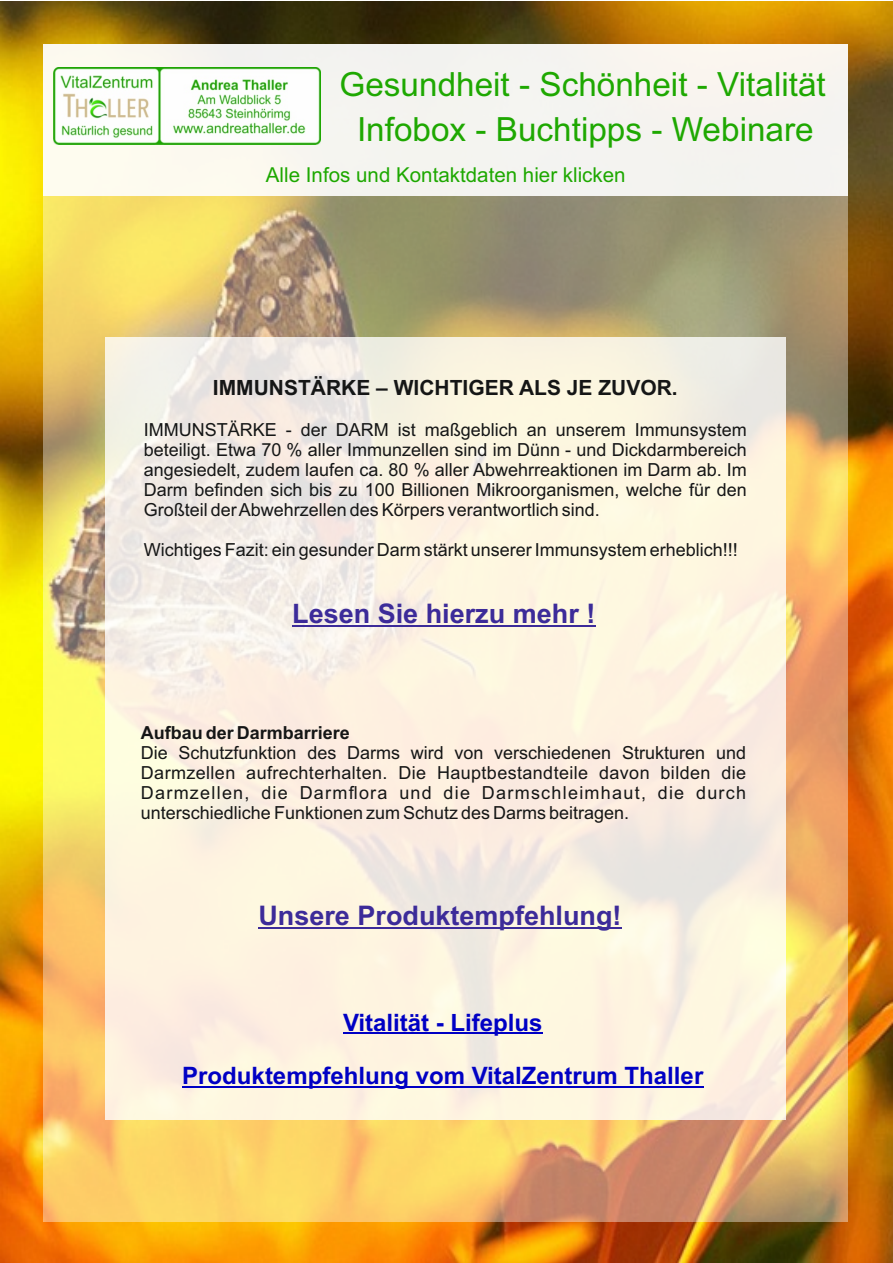
<style>
.page{position:relative;width:893px;height:1263px;background:#fff}
.page>*{position:absolute;margin:0;border:0;box-sizing:border-box;transform-origin:0 0}
.t1{font:33.3px/45px "Arial";color:#1ea801;text-align:center}
.t2{font:700 27px "Arial";color:#3c2b99}
.t3{font:700 24px "Arial";color:#0000c4}
.t4{font:700 21px "Arial";color:#151616}
.t5{font:20.55px "Arial";color:#1da800}
.t6{font:18px/20.1px "Arial";color:#151616;text-align:justify}
.t7{font:700 18px "Arial";color:#151616}
</style>
<div class="page">
<img style="left:0;top:1px;width:893px;height:1262px">
<div style="left:44px;top:44px;width:804px;height:1177px;background:#fff;opacity:.4"></div>
<div style="left:105px;top:337px;width:680px;height:782px;background:#fff;opacity:.8"></div>
<hr style="left:292px;top:625px;width:303px;height:2px;background:#3c2b99">
<div style="left:44px;top:44px;width:804px;height:152px;background:#f4f4ef"></div>
<img style="left:54px;top:67px;width:266px;height:78px">
<hr style="left:343px;top:1033px;width:200px;height:1px;background:#0000c4">
<hr style="left:182px;top:1086px;width:521px;height:1px;background:#0000c4">
<hr style="left:258px;top:927px;width:363px;height:1px;background:#3c2b99">
<h1 class="t1" style="left:340px;top:64px;width:488px">Gesundheit - Schönheit - Vitalität<br>Infobox - Buchtipps - Webinare</h1>
<p class="t5" style="left:266px;top:167px;width:361px">Alle Infos und Kontaktdaten hier klicken</p>
<p class="t4" style="left:213px;top:379px;width:466px">IMMUNSTÄRKE – WICHTIGER ALS JE ZUVOR.</p>
<p class="t6" style="left:144px;top:421px;width:605px">IMMUNSTÄRKE - der DARM ist maßgeblich an unserem Immunsystem beteiligt. Etwa 70 % aller Immunzellen sind im Dünn - und Dickdarmbereich angesiedelt, zudem laufen ca. 80 % aller Abwehrreaktionen im Darm ab. Im Darm befinden sich bis zu 100 Billionen Mikroorganismen, welche für den Großteil der Abwehrzellen des Körpers verantwortlich sind.</p>
<p class="t6" style="left:144px;top:542px;width:596px">Wichtiges Fazit: ein gesunder Darm stärkt unserer Immunsystem erheblich!!!</p>
<h2 class="t2" style="left:292px;top:603px;width:305px">Lesen Sie hierzu mehr !</h2>
<p class="t7" style="left:141px;top:725px;width:211px">Aufbau der Darmbarriere</p>
<p class="t6" style="left:141px;top:744px;width:607px">Die Schutzfunktion des Darms wird von verschiedenen Strukturen und Darmzellen aufrechterhalten. Die Hauptbestandteile davon bilden die Darmzellen, die Darmflora und die Darmschleimhaut, die durch unterschiedliche Funktionen zum Schutz des Darms beitragen.</p>
<h2 class="t2" style="left:258px;top:905px;width:365px">Unsere Produktempfehlung!</h2>
<h3 class="t3" style="left:343px;top:1013px;width:201px">Vitalität - Lifeplus</h3>
<h3 class="t3" style="left:182px;top:1067px;width:522px">Produktempfehlung vom VitalZentrum Thaller</h3>
</div>
